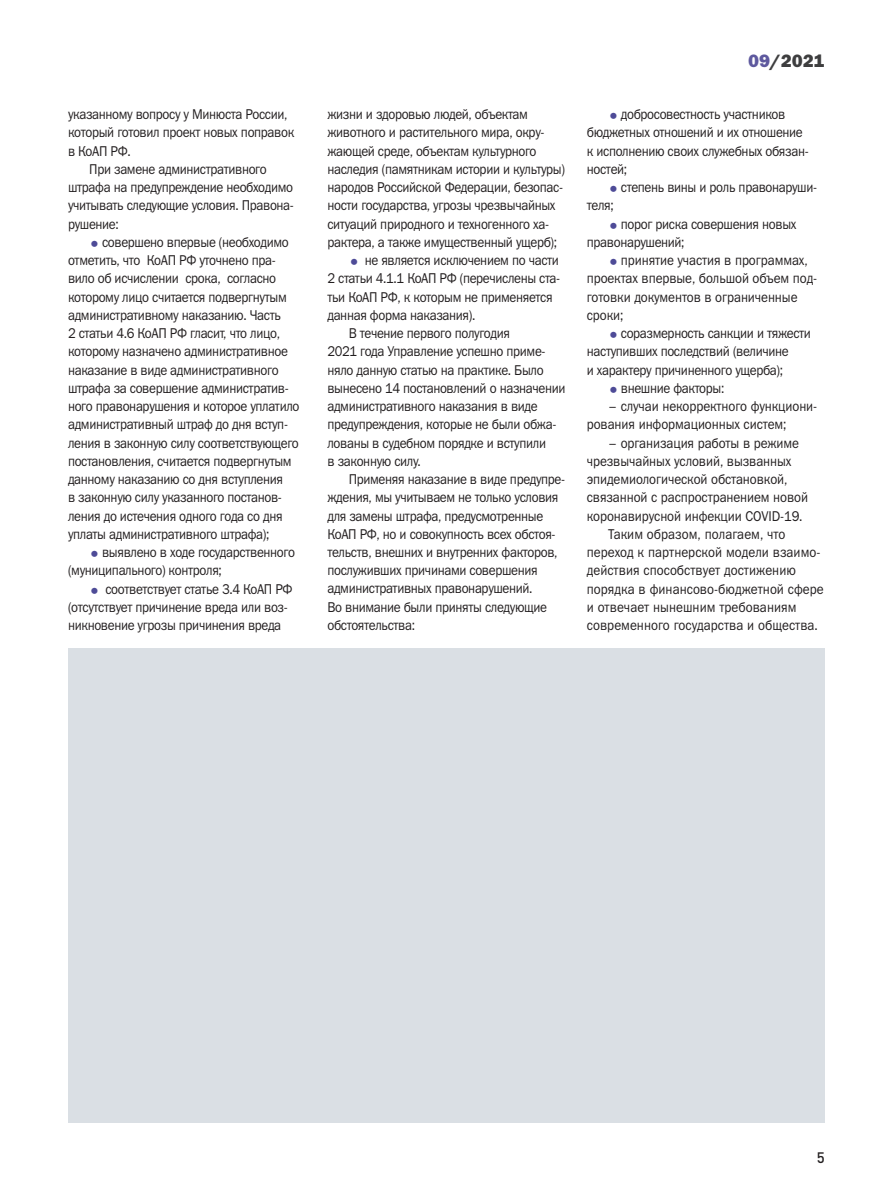
<style>
.page{position:relative;width:893px;height:1191px;background:#fff}
.page>*{position:absolute;margin:0;border:0;box-sizing:border-box;transform-origin:0 0}
.t1{font:800 18px "Franklin Gothic ITC";color:#3e3e3f}
.t2{font:500 15px "DIN Pro";color:#231f20}
.t3{font:14.25px/18.3px "Franklin Gothic ITC";letter-spacing:-.025em;color:#231f20;scale:.9 1}
.t4{font:14.25px/18.3px "Franklin Gothic ITC";letter-spacing:-.005em;color:#231f20;scale:.9 1}
.t5{font:14.25px "Franklin Gothic ITC";letter-spacing:.005em;color:#231f20;scale:.9 1}
.s1{font-size:18px;color:#4e4b97}
.s2{color:#5e599e}
</style>
<div class="page">
<div style="left:68px;top:648px;width:757px;height:474px;background:#dadfe4"></div>
<p class="t3" style="left:68px;top:105px;width:245px">указанному вопросу у Минюста России,</p>
<p class="t3" style="left:68px;top:123px;width:253px">который готовил проект новых поправок</p>
<p class="t3" style="left:68px;top:141px;width:71px">в КоАП РФ.</p>
<p class="t3" style="left:89px;top:160px;width:199px">При замене административного</p>
<p class="t3" style="left:68px;top:178px;width:252px">штрафа на предупреждение необходимо</p>
<p class="t3" style="left:68px;top:196px;width:253px">учитывать следующие условия. Правона-</p>
<p class="t3" style="left:68px;top:214px;width:58px">рушение:</p>
<p class="t3" style="left:68px;top:233px;width:259px;text-indent:21px"><span class="s1">•</span> совершено впервые (необходимо отметить, что КоАП РФ уточнено пра&shy;вило об исчислении срока, согласно которому лицо считается подвергнутым административному наказанию. Часть<br>2 статьи 4.6 КоАП РФ гласит, что лицо, которому назначено административное наказание в виде административного штрафа за совершение административ&shy;ного правонарушения и которое уплатило административный штраф до дня вступ&shy;ления в законную силу соответствующего постановления, считается подвергнутым данному наказанию со дня вступления<br>в законную силу указанного постанов&shy;ления до истечения одного года со дня уплаты административного штрафа);</p>
<p class="t3" style="left:68px;top:543px;width:254px;text-indent:21px"><span class="s1">•</span> выявлено в ходе государственного (муниципального) контроля;</p>
<p class="t3" style="left:68px;top:579px;width:251px;text-indent:21px"><span class="s1">•</span> соответствует статье 3.4 КоАП РФ (отсутствует причинение вреда или воз&shy;никновение угрозы причинения вреда</p>
<p class="t3" style="left:327px;top:105px;width:265px">жизни и здоровью людей, объектам животного и растительного мира, окру&shy;жающей среде, объектам культурного наследия (памятникам истории и культуры) народов Российской Федерации, безопас&shy;ности государства, угрозы чрезвычайных ситуаций природного и техногенного ха&shy;рактера, а также имущественный ущерб);</p>
<p class="t3" style="left:349px;top:251px;width:235px"><span class="s1">•</span> не является исключением по части</p>
<p class="t3" style="left:327px;top:269px;width:260px">2 статьи 4.1.1 КоАП РФ (перечислены ста-</p>
<p class="t3" style="left:327px;top:287px;width:252px">тьи КоАП РФ, к которым не применяется</p>
<p class="t3" style="left:327px;top:306px;width:166px">данная форма наказания).</p>
<p class="t3" style="left:349px;top:324px;width:181px">В течение первого полугодия</p>
<p class="t3" style="left:327px;top:342px;width:244px">2021 года Управление успешно приме-</p>
<p class="t3" style="left:327px;top:360px;width:242px">няло данную статью на практике. Было</p>
<p class="t3" style="left:327px;top:379px;width:266px">вынесено 14 постановлений о назначении</p>
<p class="t3" style="left:327px;top:397px;width:235px">административного наказания в виде</p>
<p class="t3" style="left:327px;top:415px;width:256px">предупреждения, которые не были обжа-</p>
<p class="t3" style="left:327px;top:433px;width:244px">лованы в судебном порядке и вступили</p>
<p class="t3" style="left:327px;top:452px;width:105px">в законную силу.</p>
<p class="t3" style="left:349px;top:470px;width:242px">Применяя наказание в виде предупре-</p>
<p class="t3" style="left:327px;top:488px;width:258px">ждения, мы учитываем не только условия</p>
<p class="t3" style="left:327px;top:506px;width:241px">для замены штрафа, предусмотренные</p>
<p class="t3" style="left:327px;top:525px;width:255px">КоАП РФ, но и совокупность всех обстоя-</p>
<p class="t3" style="left:327px;top:543px;width:257px">тельств, внешних и внутренних факторов,</p>
<p class="t3" style="left:327px;top:561px;width:235px">послуживших причинами совершения</p>
<p class="t3" style="left:327px;top:579px;width:229px">административных правонарушений.</p>
<p class="t3" style="left:327px;top:597px;width:246px">Во внимание были приняты следующие</p>
<p class="t3" style="left:327px;top:616px;width:99px">обстоятельства:</p>
<p class="t1" style="left:748px;top:50px;width:78px"><span class="s2">09</span>/2021</p>
<p class="t3" style="left:587px;top:105px;width:248px;text-indent:21px"><span class="s1">•</span> добросовестность участников бюджетных отношений и их отношение к исполнению своих служебных обязан&shy;ностей;</p>
<p class="t3" style="left:587px;top:178px;width:257px;text-indent:21px"><span class="s1">•</span> степень вины и роль правонаруши&shy;теля;</p>
<p class="t3" style="left:587px;top:214px;width:235px;text-indent:21px"><span class="s1">•</span> порог риска совершения новых правонарушений;</p>
<p class="t4" style="left:587px;top:251px;width:258px;text-indent:21px"><span class="s1">•</span>принятие участия в программах, проектах впервые, большой объем под&shy;готовки документов в ограниченные сроки;</p>
<p class="t3" style="left:587px;top:324px;width:251px;text-indent:21px"><span class="s1">•</span> соразмерность санкции и тяжести наступивших последствий (величине<br>и характеру причиненного ущерба);</p>
<p class="t3" style="left:608px;top:379px;width:131px"><span class="s1">•</span> внешние факторы:</p>
<p class="t4" style="left:587px;top:397px;width:258px;text-indent:21px">– случаи некорректного функциони&shy;рования информационных систем;</p>
<p class="t4" style="left:608px;top:433px;width:214px">– организация работы в режиме</p>
<p class="t4" style="left:587px;top:452px;width:229px">чрезвычайных условий, вызванных</p>
<p class="t4" style="left:587px;top:470px;width:224px">эпидемиологической обстановкой,</p>
<p class="t4" style="left:587px;top:488px;width:247px">связанной с распространением новой</p>
<p class="t4" style="left:587px;top:506px;width:241px">коронавирусной инфекции COVID-19.</p>
<p class="t5" style="left:608px;top:525px;width:199px">Таким образом, полагаем, что</p>
<p class="t5" style="left:587px;top:543px;width:261px">переход к партнерской модели взаимо-</p>
<p class="t5" style="left:587px;top:562px;width:234px">действия способствует достижению</p>
<p class="t5" style="left:587px;top:580px;width:265px">порядка в финансово-бюджетной сфере</p>
<p class="t5" style="left:587px;top:598px;width:235px">и отвечает нынешним требованиям</p>
<p class="t5" style="left:587px;top:616px;width:258px">современного государства и общества.</p>
<p class="t2" style="left:817px;top:1145px;width:9px">5</p>
</div>
